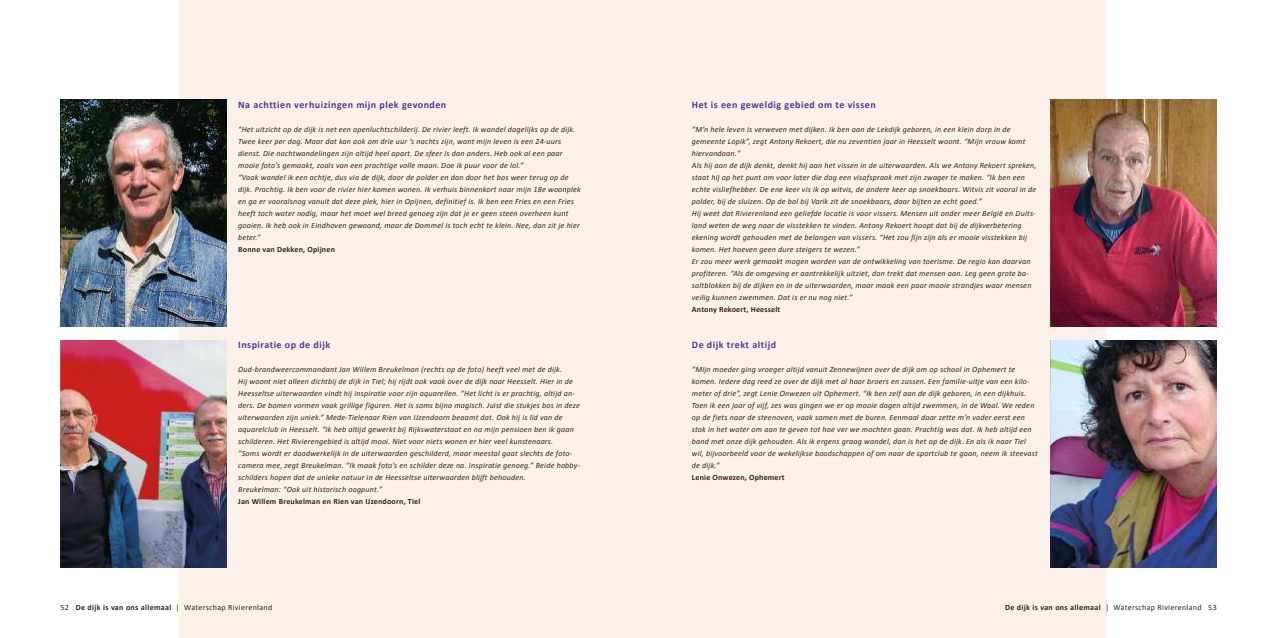
<style>
.page{position:relative;width:1276px;height:638px;background:#fff}
.page>*{position:absolute;margin:0;border:0;box-sizing:border-box;transform-origin:0 0}
.t1{font:700 10px "Calibri";letter-spacing:.05em;color:#523991}
.t2{font:italic 8px/12px "Calibri";letter-spacing:.025em;color:#272627}
.t3{font:700 8px "Calibri";letter-spacing:.025em;color:#272627}
.t4{font:8px "Calibri";letter-spacing:.04em;color:#272627}
.s1{font-weight:700}
</style>
<div class="page">
<div style="left:179px;top:0;width:927px;height:638px;background:#fbf1ea"></div>
<img style="left:61px;top:99px;width:165px;height:227px">
<img style="left:61px;top:340px;width:165px;height:227px">
<img style="left:1050px;top:99px;width:166px;height:227px">
<img style="left:1050px;top:340px;width:166px;height:227px">
<p class="t1" style="left:238px;top:98px;width:210px">Na achttien verhuizingen mijn plek gevonden</p>
<p class="t2" style="left:238px;top:123px;width:344px">“Het uitzicht op de dijk is net een openluchtschilderij. De rivier leeft. Ik wandel dagelijks op de dijk.<br>Twee keer per dag. Maar dat kan ook om drie uur ’s nachts zijn, want mijn leven is een 24-uurs dienst. Die nachtwandelingen zijn altijd heel apart. De sfeer is dan anders. Heb ook al een paar mooie foto’s gemaakt, zoals van een prachtige volle maan. Doe ik puur voor de lol.”<br>“Vaak wandel ik een achtje, dus via de dijk, door de polder en dan door het bos weer terug op de dijk. Prachtig. Ik ben voor de rivier hier komen wonen. Ik verhuis binnenkort naar mijn 18e woonplek en ga er vooralsnog vanuit dat deze plek, hier in Opijnen, definitief is. Ik ben een Fries en een Fries heeft toch water nodig, maar het moet wel breed genoeg zijn dat je er geen steen overheen kunt gooien. Ik heb ook in Eindhoven gewoond, maar de Dommel is toch echt te klein. Nee, dan zit je hier beter.”</p>
<p class="t3" style="left:238px;top:244px;width:98px">Bonne van Dekken, Opijnen</p>
<p class="t1" style="left:238px;top:338px;width:94px">Inspiratie op de dijk</p>
<p class="t2" style="left:238px;top:363px;width:343px">Oud-brandweercommandant Jan Willem Breukelman (rechts op de foto) heeft veel met de dijk.<br>Hij woont niet alleen dichtbij de dijk in Tiel; hij rijdt ook vaak over de dijk naar Heesselt. Hier in de Heesseltse uiterwaarden vindt hij inspiratie voor zijn aquarellen. “Het licht is er prachtig, altijd an&shy;ders. De bomen vormen vaak grillige figuren. Het is soms bijna magisch. Juist die stukjes bos in deze uiterwaarden zijn uniek.” Mede-Tielenaar Rien van IJzendoorn beaamt dat. Ook hij is lid van de aquarelclub in Heesselt. “Ik heb altijd gewerkt bij Rijkswaterstaat en na mijn pensioen ben ik gaan schilderen. Het Rivierengebied is altijd mooi. Niet voor niets wonen er hier veel kunstenaars.<br>”Soms wordt er daadwerkelijk in de uiterwaarden geschilderd, maar meestal gaat slechts de foto&shy;camera mee, zegt Breukelman. “Ik maak foto’s en schilder deze na. Inspiratie genoeg.” Beide hobby&shy;schilders hopen dat de unieke natuur in de Heesseltse uiterwaarden blijft behouden.<br>Breukelman: “Ook uit historisch oogpunt.”</p>
<p class="t3" style="left:238px;top:496px;width:184px">Jan Willem Breukelman en Rien van IJzendoorn, Tiel</p>
<p class="t1" style="left:692px;top:98px;width:185px">Het is een geweldig gebied om te vissen</p>
<p class="t2" style="left:692px;top:123px;width:346px">“M’n hele leven is verweven met dijken. Ik ben aan de Lekdijk geboren, in een klein dorp in de gemeente Lopik”, zegt Antony Rekoert, die nu zeventien jaar in Heesselt woont. “Mijn vrouw komt hiervandaan."<br>Als hij aan de dijk denkt, denkt hij aan het vissen in de uiterwaarden. Als we Antony Rekoert spreken, staat hij op het punt om voor later die dag een visafspraak met zijn zwager te maken. “Ik ben een echte visliefhebber. De ene keer vis ik op witvis, de andere keer op snoekbaars. Witvis zit vooral in de polder, bij de sluizen. Op de bol bij Varik zit de snoekbaars, daar bijten ze echt goed.”<br>Hij weet dat Rivierenland een geliefde locatie is voor vissers. Mensen uit onder meer België en Duits&shy;land weten de weg naar de visstekken te vinden. Antony Rekoert hoopt dat bij de dijkverbetering ekening wordt gehouden met de belangen van vissers. “Het zou fijn zijn als er mooie visstekken bij komen. Het hoeven geen dure steigers te wezen.”<br>Er zou meer werk gemaakt mogen worden van de ontwikkeling van toerisme. De regio kan daarvan profiteren. “Als de omgeving er aantrekkelijk uitziet, dan trekt dat mensen aan. Leg geen grote ba&shy;saltblokken bij de dijken en in de uiterwaarden, maar maak een paar mooie strandjes waar mensen veilig kunnen zwemmen. Dat is er nu nog niet.”</p>
<p class="t3" style="left:692px;top:304px;width:90px">Antony Rekoert, Heesselt</p>
<p class="t1" style="left:692px;top:338px;width:86px">De dijk trekt altijd</p>
<p class="t2" style="left:692px;top:363px;width:347px">“Mijn moeder ging vroeger altijd vanuit Zennewijnen over de dijk om op school in Ophemert te komen. Iedere dag reed ze over de dijk met al haar broers en zussen. Een familie-uitje van een kilo&shy;meter of drie”, zegt Lenie Onwezen uit Ophemert. “Ik ben zelf aan de dijk geboren, in een dijkhuis.<br>Toen ik een jaar of vijf, zes was gingen we er op mooie dagen altijd zwemmen, in de Waal. We reden op de fiets naar de steenoven, vaak samen met de buren. Eenmaal daar zette m’n vader eerst een stok in het water om aan te geven tot hoe ver we mochten gaan. Prachtig was dat. Ik heb altijd een band met onze dijk gehouden. Als ik ergens graag wandel, dan is het op de dijk. En als ik naar Tiel wil, bijvoorbeeld voor de wekelijkse boodschappen of om naar de sportclub te gaan, neem ik steevast de dijk.”</p>
<p class="t3" style="left:692px;top:472px;width:94px">Lenie Onwezen, Ophemert</p>
<p class="t4" style="left:61px;top:602px;width:213px">52 <span class="s1">De dijk is van ons allemaal</span> | Waterschap Rivierenland</p>
<p class="t4" style="left:1005px;top:602px;width:213px"><span class="s1">De dijk is van ons allemaal</span> | Waterschap Rivierenland 53</p>
</div>
